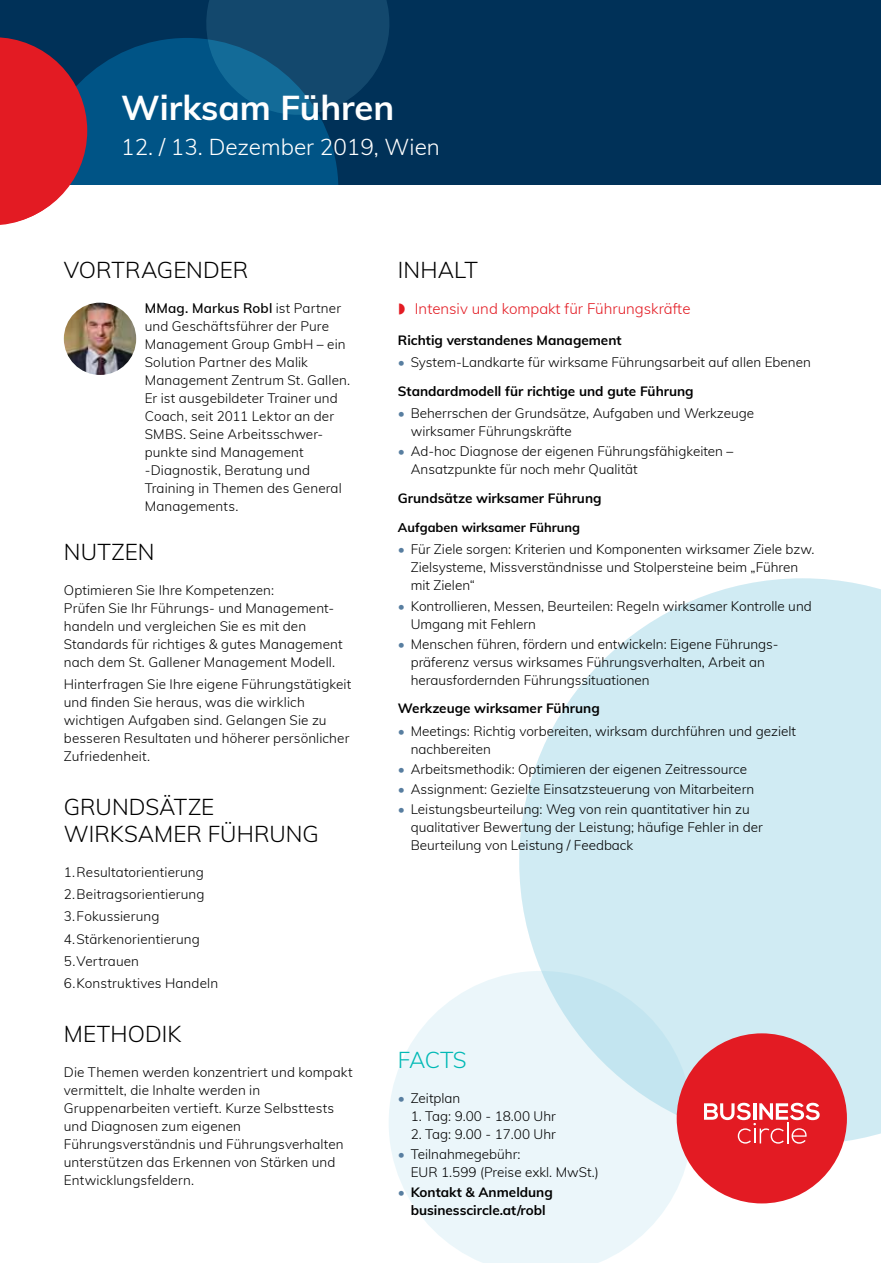
<style>
.page{position:relative;width:881px;height:1263px;background:#fff}
.page>*{position:absolute;margin:0;border:0;box-sizing:border-box;transform-origin:0 0}
.t1{font:700 34.5px "Muli";color:#fff}
.t2{font:300 22.5px "Muli";letter-spacing:.005em;color:#000}
.t3{font:300 22.5px "Muli";color:#fff}
.t4{font:300 22.5px "Muli";color:#00b9b5}
.t5{font:300 15px "Muli";color:#e31b23}
.t6{font:300 13.5px/18px "Muli";color:#000}
.t7{font:700 13.5px/18px "Muli";color:#000;text-align:center}
.t8{font:700 12.75px "Muli";color:#000}
.s1{font-weight:600}
.s2{color:#587ea0}
.s3{font-weight:700}
</style>
<div class="page">
<div style="left:0;top:0;width:880px;height:185px;background:#003158"></div>
<svg style="left:519px;top:578px;width:361px;height:566px;background:#d5edf4"></svg>
<svg style="left:389px;top:971px;width:303px;height:292px;background:#e8f4f9"></svg>
<div style="left:676px;top:1033px;width:170px;height:170px;background:#e31b23;border-radius:50%"></div>
<svg style="left:704px;top:1103px;width:115px;height:41px"></svg>
<img style="left:64px;top:303px;width:72px;height:72px;border-radius:36px">
<svg style="left:0;top:0;width:389px;height:225px"></svg>
<h1 class="t1" style="left:121px;top:82px;width:274px">Wirksam Führen</h1>
<h2 class="t3" style="left:121px;top:131px;width:320px">12. / 13. Dezember 2019, Wien</h2>
<h2 class="t2" style="left:64px;top:253px;width:109px">Vortragender</h2>
<p class="t6" style="left:145px;top:298px;width:207px"><span class="s1">MMag. Markus Robl</span> ist Partner und Geschäftsführer der Pure<br>Management Group GmbH – ein<br>Solution Partner des Malik<br>Management Zentrum St. Gallen.<br>Er ist ausgebildeter Trainer und<br>Coach, seit 2011 Lektor an der<br>SMBS. Seine Arbeitsschwer&shy;punkte sind Management -Diagnostik, Beratung und<br>Training in Themen des General<br>Managements.</p>
<h2 class="t2" style="left:64px;top:536px;width:75px">Nutzen</h2>
<p class="t6" style="left:64px;top:581px;width:280px">Optimieren Sie Ihre Kompetenzen:<br>Prüfen Sie Ihr Führungs- und Management&shy;handeln und vergleichen Sie es mit den Standards für richtiges &amp; gutes Management nach dem St. Gallener Management Modell.</p>
<p class="t6" style="left:64px;top:675px;width:289px">Hinterfragen Sie Ihre eigene Führungstätigkeit und finden Sie heraus, was die wirklich wichtigen Aufgaben sind. Gelangen Sie zu besseren Resultaten und höherer persönlicher Zufriedenheit.</p>
<h2 class="t2" style="left:64px;top:790px;width:17px">grunds</h2>
<h2 class="t2" style="left:159px;top:790px;width:53px">ätze</h2>
<h2 class="t2" style="left:64px;top:817px;width:16px">wirks</h2>
<h2 class="t2" style="left:138px;top:817px;width:33px">amer</h2>
<h2 class="t2" style="left:208px;top:817px;width:17px">führung</h2>
<p class="t6" style="left:64px;top:860px;width:156px;line-height:22.2px">1.Resultatorientierung<br>2.Beitragsorientierung<br>3.Fokussierung<br>4.Stärkenorientierung<br>5.Vertrauen<br>6.Konstruktives Handeln</p>
<h2 class="t2" style="left:64px;top:1017px;width:94px">methodik</h2>
<p class="t6" style="left:64px;top:1062px;width:290px">Die Themen werden konzentriert und kompakt vermittelt, die Inhalte werden in Gruppenarbeiten vertieft. Kurze Selbsttests und Diagnosen zum eigenen Führungsverständnis und Führungsverhalten unterstützen das Erkennen von Stärken und Entwicklungsfeldern.</p>
<h2 class="t2" style="left:398px;top:253px;width:81px">INHALT</h2>
<p class="t5" style="left:415px;top:298px;width:277px">Intensiv und kompakt für Führungskräfte</p>
<p class="t7" style="left:398px;top:330px;width:225px">Richtig verstandenes Management</p>
<p class="t6" style="left:398px;top:347px;width:414px;line-height:28.7px"><span class="s2">•</span> System-Landkarte für wirksame Führungsarbeit auf allen Ebenen<br><span class="s3">Standardmodell für richtige und gute Führung</span></p>
<p class="t6" style="left:410px;top:404px;width:345px;text-indent:-13px"><span class="s2">•</span> Beherrschen der Grundsätze, Aufgaben und Werkzeuge wirksamer Führungskräfte</p>
<p class="t6" style="left:410px;top:442px;width:324px;text-indent:-13px"><span class="s2">•</span> Ad-hoc Diagnose der eigenen Führungsfähigkeiten –<br>Ansatzpunkte für noch mehr Qualität</p>
<p class="t7" style="left:398px;top:488px;width:205px">Grundsätze wirksamer Führung</p>
<p class="t8" style="left:398px;top:518px;width:184px">Aufgaben wirksamer Führung</p>
<p class="t6" style="left:410px;top:540px;width:405px;text-indent:-13px"><span class="s2">•</span> Für Ziele sorgen: Kriterien und Komponenten wirksamer Ziele bzw.<br>Zielsysteme, Missverständnisse und Stolpersteine beim „Führen mit Zielen“</p>
<p class="t6" style="left:410px;top:596px;width:402px;text-indent:-13px"><span class="s2">•</span> Kontrollieren, Messen, Beurteilen: Regeln wirksamer Kontrolle und<br>Umgang mit Fehlern</p>
<p class="t6" style="left:410px;top:634px;width:367px;text-indent:-13px"><span class="s2">•</span> Menschen führen, fördern und entwickeln: Eigene Führungs&shy;präferenz versus wirksames Führungsverhalten, Arbeit an herausfordernden Führungssituationen</p>
<p class="t7" style="left:398px;top:699px;width:203px">Werkzeuge wirksamer Führung</p>
<p class="t6" style="left:410px;top:721px;width:387px;text-indent:-13px"><span class="s2">•</span> Meetings: Richtig vorbereiten, wirksam durchführen und gezielt nachbereiten</p>
<p class="t6" style="left:398px;top:759px;width:350px"><span class="s2">•</span> Arbeitsmethodik: Optimieren der eigenen Zeitressource</p>
<p class="t6" style="left:398px;top:779px;width:357px"><span class="s2">•</span> Assignment: Gezielte Einsatzsteuerung von Mitarbeitern</p>
<p class="t6" style="left:410px;top:799px;width:353px;text-indent:-13px"><span class="s2">•</span> Leistungsbeurteilung: Weg von rein quantitativer hin zu qualitativer Bewertung der Leistung; häufige Fehler in der<br>Beurteilung von Leistung / Feedback</p>
<h2 class="t4" style="left:398px;top:1043px;width:27px">FACT</h2>
<h2 class="t4" style="left:452px;top:1043px;width:15px">S</h2>
<p class="t6" style="left:398px;top:1088px;width:64px"><span class="s2">•</span> Zeitplan</p>
<p class="t6" style="left:410px;top:1106px;width:147px">1. Tag: 9.00 - 18.00 Uhr</p>
<p class="t6" style="left:410px;top:1124px;width:147px">2. Tag: 9.00 - 17.00 Uhr</p>
<p class="t6" style="left:410px;top:1144px;width:189px;text-indent:-13px"><span class="s2">•</span> Teilnahmegebühr:<br>EUR 1.599 (Preise exkl. MwSt.)</p>
<p class="t7" style="left:398px;top:1182px;width:156px"><span class="s2">•</span> Kontakt &amp; Anmeldung businesscircle.at/robl</p>
</div>
